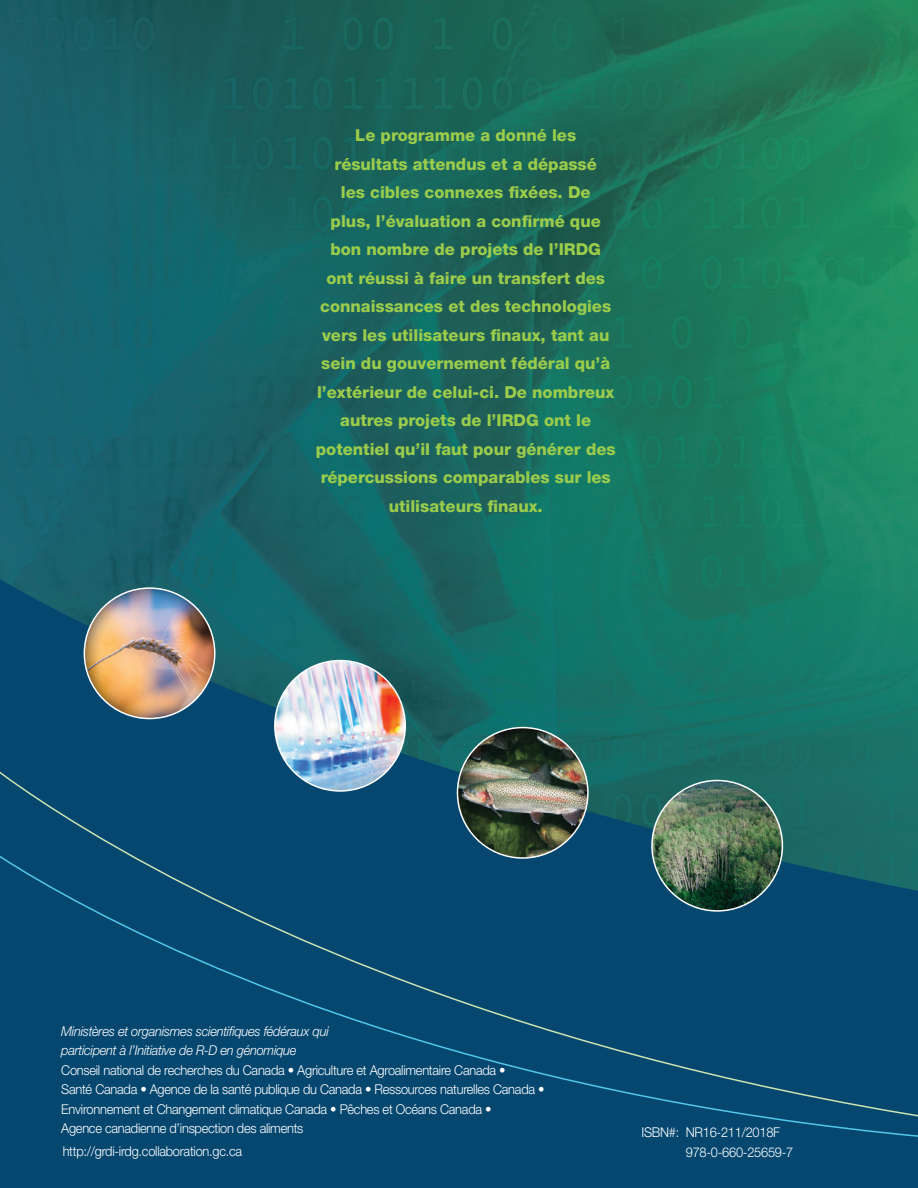
<style>
.page{position:relative;width:918px;height:1188px;background:#fff}
.page>*{position:absolute;margin:0;border:0;box-sizing:border-box;transform-origin:0 0}
.t1{font:800 16.5px/28.5px "Helvetica Neue LT Std";color:#9ccc4b;text-align:center}
.t2{font:300 13.5px/19.5px "Helvetica Neue LT Std";letter-spacing:-.02em;color:#fff;scale:.95 1}
.t3{font:italic 300 13.5px/19.5px "Helvetica Neue LT Std";letter-spacing:-.02em;color:#fff;scale:.95 1}
</style>
<div class="page">
<img style="left:0;top:0;width:918px;height:571px">
<svg style="left:0;top:571px;width:918px;height:180px"></svg>
<svg style="left:0;top:751px;width:918px;height:83px"></svg>
<div style="left:0;top:834px;width:918px;height:354px;background:#064770"></div>
<img style="left:84px;top:588px;width:131px;height:131px;border-radius:65px">
<img style="left:458px;top:728px;width:130px;height:130px;border-radius:65px">
<img style="left:652px;top:781px;width:130px;height:130px;border-radius:65px">
<img style="left:275px;top:661px;width:130px;height:130px;border-radius:65px">
<p class="t1" style="left:316px;top:121px;width:301px">Le programme a donné les<br>résultats attendus et a dépassé<br>les cibles connexes fixées. De<br>plus, l’évaluation a confirmé que bon nombre de projets de l’IRDG ont réussi à faire un transfert des connaissances et des technologies vers les utilisateurs finaux, tant au sein du gouvernement fédéral qu’à l’extérieur de celui-ci. De nombreux autres projets de l’IRDG ont le potentiel qu’il faut pour générer des répercussions comparables sur les utilisateurs finaux.</p>
<p class="t3" style="left:61px;top:1021px;width:283px">Ministères et organismes scientifiques fédéraux qui participent à l’Initiative de R-D en génomique</p>
<p class="t2" style="left:61px;top:1060px;width:510px">Conseil national de recherches du Canada • Agriculture et Agroalimentaire Canada •<br>Santé Canada • Agence de la santé publique du Canada • Ressources naturelles Canada • Environnement et Changement climatique Canada • Pêches et Océans Canada •<br>Agence canadienne d’inspection des aliments</p>
<p class="t2" style="left:642px;top:1122px;width:147px">ISBN#: NR16-211/2018F</p>
<p class="t2" style="left:63px;top:1141px;width:190px">http://grdi-irdg.collaboration.gc.ca</p>
<p class="t2" style="left:686px;top:1142px;width:115px">978-0-660-25659-7</p>
</div>
